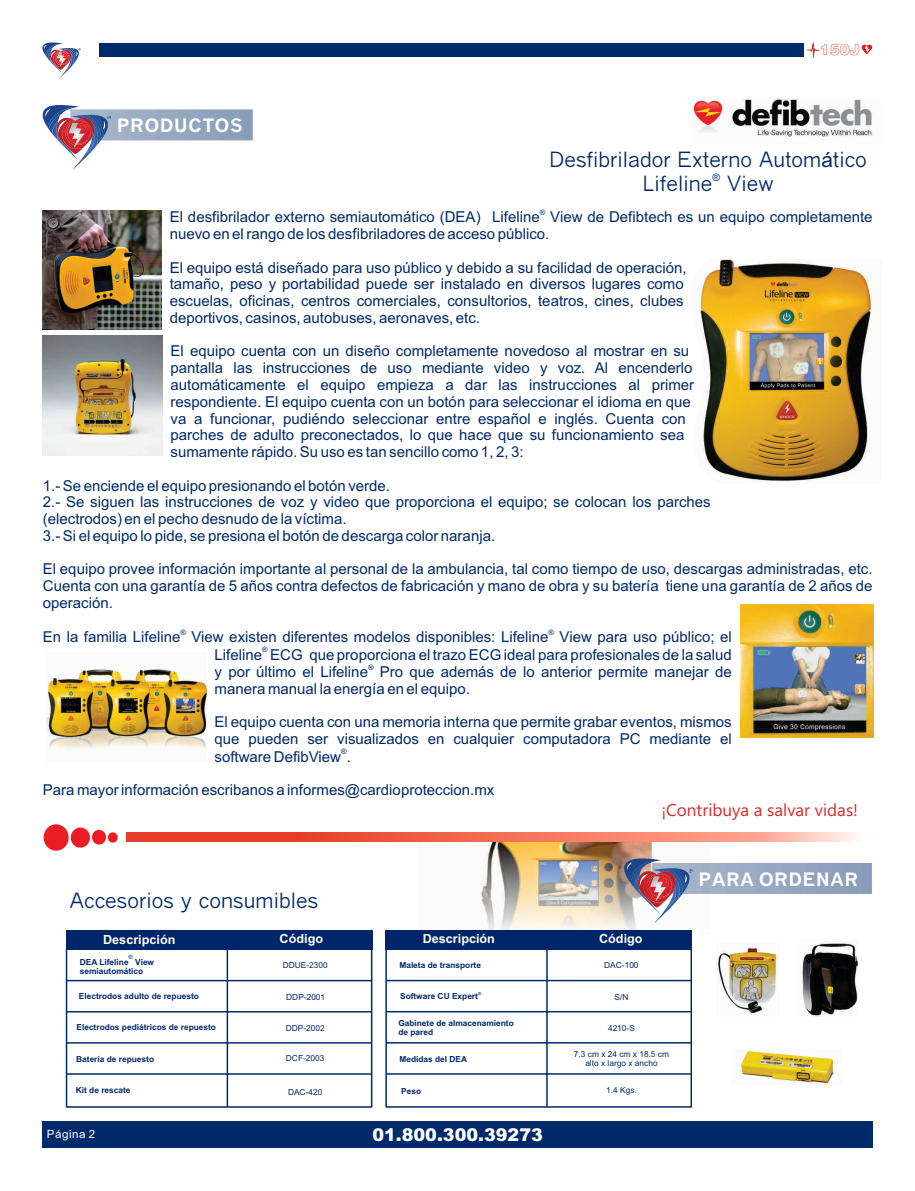
<style>
.page{position:relative;width:915px;height:1191px;background:#fff}
.page>*{position:absolute;margin:0;border:0;box-sizing:border-box;transform-origin:0 0}
.t1{font:20.7px "Quick Type";color:#002a69}
.t2{font:700 18px "Quick Type";letter-spacing:.045em;color:#fff}
.t3{font:900 17.55px "Arial";color:#fff}
.t4{font:17.1px "Arial";color:#d92b28}
.t5{font:15.15px "Swiss 721 BT Black Outline";color:#d92b28}
.t6{font:15px/16.8px "Arial";color:#002a69}
.t7{font:700 12.6px "Arial";color:#fff}
.t8{font:11.25px "Arial";letter-spacing:.045em;color:#fff}
.t9{font:10.35px "Arial";color:#002a69}
.t10{font:700 8.4px/9.3px "Arial";color:#002a69}
.t11{font:8.4px/9.3px "Arial";color:#002a69;text-align:center}
.t12{font:7.5px "Arial";color:#002a69}
.t13{font:5.85px "Arial";color:#002a69}
.t14{font:700 4.2px "Arial";color:#002a69}
.s1{font-family:"Arial"}
</style>
<div class="page">
<img style="left:418px;top:841px;width:291px;height:93px">
<div style="left:99px;top:43px;width:704px;height:13px;background:#002a69"></div>
<svg style="left:126px;top:833px;width:730px;height:8px;background:#f2725c"></svg>
<svg style="left:43px;top:824px;width:75px;height:27px"></svg>
<div style="left:66px;top:948px;width:306px;height:159px;border:2px solid #002a69"></div>
<div style="left:385px;top:948px;width:306px;height:159px;border:2px solid #002a69"></div>
<hr style="left:66px;top:980px;width:306px;height:1px;background:#002a69">
<hr style="left:386px;top:979px;width:305px;height:2px;background:#002a69">
<hr style="left:67px;top:1011px;width:304px;height:1px;background:#002a69">
<hr style="left:386px;top:1011px;width:304px;height:1px;background:#002a69">
<hr style="left:67px;top:1042px;width:304px;height:1px;background:#002a69">
<hr style="left:386px;top:1042px;width:305px;height:1px;background:#002a69">
<hr style="left:67px;top:1073px;width:304px;height:1px;background:#002a69">
<hr style="left:386px;top:1073px;width:304px;height:1px;background:#002a69">
<hr style="left:226px;top:949px;width:2px;height:157px;background:#002a69">
<hr style="left:546px;top:949px;width:1px;height:157px;background:#002a69">
<svg style="left:42px;top:43px;width:38px;height:35px"></svg>
<svg style="left:111px;top:111px;width:140px;height:28px;background:#95a6c0"></svg>
<div style="left:70px;top:109px;width:183px;height:32px;border:1px solid #fff"></div>
<svg style="left:43px;top:105px;width:68px;height:64px"></svg>
<svg style="left:692px;top:864px;width:178px;height:28px;background:#95a6c0"></svg>
<div style="left:651px;top:862px;width:221px;height:32px;border:1px solid #fff"></div>
<svg style="left:624px;top:858px;width:68px;height:65px"></svg>
<div style="left:43px;top:1121px;width:829px;height:27px;background:#002a69"></div>
<svg style="left:861px;top:45px;width:11px;height:9px"></svg>
<svg style="left:807px;top:42px;width:12px;height:16px"></svg>
<div style="left:66px;top:930px;width:306px;height:20px;background:#002568"></div>
<div style="left:385px;top:930px;width:306px;height:19px;background:#002568"></div>
<img style="left:693px;top:98px;width:181px;height:40px">
<img style="left:700px;top:259px;width:171px;height:223px">
<img style="left:43px;top:211px;width:118px;height:118px">
<img style="left:43px;top:336px;width:119px;height:119px">
<img style="left:740px;top:605px;width:132px;height:132px">
<img style="left:47px;top:669px;width:159px;height:80px">
<img style="left:716px;top:947px;width:62px;height:68px">
<img style="left:802px;top:942px;width:55px;height:74px">
<img style="left:740px;top:1049px;width:102px;height:35px">
<p class="t2" style="left:117px;top:118px;width:127px">PRODUCTOS</p>
<p class="t5" style="left:819px;top:43px;width:41px">150J</p>
<h1 class="t1" style="left:549px;top:151px;width:318px">Desfibrilador Externo Autom<span class="s1">á</span>tico</h1>
<p class="t9" style="left:712px;top:173px;width:9px">®</p>
<h1 class="t1" style="left:643px;top:175px;width:132px">Lifeline View</h1>
<p class="t12" style="left:539px;top:209px;width:7px">®</p>
<p class="t6" style="left:170px;top:210px;width:704px">El desfibrilador externo semiautomático (DEA) Lifeline View de Defibtech es un equipo completamente nuevo en el rango de los desfibriladores de acceso público.</p>
<p class="t6" style="left:170px;top:260px;width:518px">El equipo está diseñado para uso público y debido a su facilidad de operación, tamaño, peso y portabilidad puede ser instalado en diversos lugares como escuelas, oficinas, centros comerciales, consultorios, teatros, cines, clubes deportivos, casinos, autobuses, aeronaves, etc.</p>
<p class="t6" style="left:170px;top:344px;width:525px">El equipo cuenta con un diseño completamente novedoso al mostrar en su pantalla las instrucciones de uso mediante video y voz. Al encenderlo automáticamente el equipo empieza a dar las instrucciones al primer respondiente. El equipo cuenta con un botón para seleccionar el idioma en que va a funcionar, pudiéndo seleccionar entre español e inglés. Cuenta con parches de adulto preconectados, lo que hace que su funcionamiento sea sumamente rápido. Su uso es tan sencillo como 1, 2, 3:</p>
<p class="t6" style="left:43px;top:478px;width:669px">1.- Se enciende el equipo presionando el botón verde.<br>2.- Se siguen las instrucciones de voz y video que proporciona el equipo; se colocan los parches (electrodos) en el pecho desnudo de la víctima.<br>3.- Si el equipo lo pide, se presiona el botón de descarga color naranja.</p>
<p class="t6" style="left:43px;top:562px;width:830px;text-align:justify">El equipo provee información importante al personal de la ambulancia, tal como tiempo de uso, descargas administradas, etc.<br>Cuenta con una garantía de 5 años contra defectos de fabricación y mano de obra y su batería tiene una garantía de 2 años de operación.</p>
<p class="t6" style="left:214px;top:629px;width:518px;line-height:17.2px;text-align:justify;text-indent:-172px">En la familia Lifeline View existen diferentes modelos disponibles: Lifeline View para uso público; el Lifeline ECG que proporciona el trazo ECG ideal para profesionales de la salud y por último el Lifeline Pro que además de lo anterior permite manejar de manera manual la energía en el equipo.</p>
<p class="t6" style="left:214px;top:715px;width:518px">El equipo cuenta con una memoria interna que permite grabar eventos, mismos que pueden ser visualizados en cualquier computadora PC mediante el</p>
<p class="t12" style="left:341px;top:748px;width:7px">®</p>
<p class="t6" style="left:214px;top:749px;width:138px">software DefibView .</p>
<p class="t6" style="left:43px;top:783px;width:453px">Para mayor información escribanos a informes@cardioproteccion.mx</p>
<p class="t12" style="left:180px;top:629px;width:7px">®</p>
<p class="t12" style="left:548px;top:629px;width:7px">®</p>
<p class="t12" style="left:262px;top:646px;width:7px">®</p>
<p class="t12" style="left:368px;top:664px;width:7px">®</p>
<p class="t4" style="left:661px;top:804px;width:198px">¡Contribuya a salvar vidas!</p>
<h1 class="t1" style="left:70px;top:892px;width:250px">Accesorios y consumibles</h1>
<p class="t7" style="left:103px;top:934px;width:74px">Descripción</p>
<p class="t7" style="left:279px;top:934px;width:45px">Código</p>
<p class="t7" style="left:422px;top:934px;width:74px">Descripción</p>
<p class="t7" style="left:599px;top:933px;width:45px">Código</p>
<p class="t13" style="left:129px;top:954px;width:6px">®</p>
<p class="t10" style="left:80px;top:958px;width:76px">DEA Lifeline View semiautomático</p>
<p class="t10" style="left:399px;top:961px;width:83px">Maleta de transporte</p>
<p class="t11" style="left:282px;top:961px;width:46px">DDUE-2300</p>
<p class="t11" style="left:604px;top:961px;width:36px">DAC-100</p>
<p class="t11" style="left:286px;top:993px;width:40px">DDP-2001</p>
<p class="t11" style="left:614px;top:993px;width:15px">S/N</p>
<p class="t11" style="left:285px;top:1024px;width:40px">DDP-2002</p>
<p class="t11" style="left:607px;top:1024px;width:28px">4210-S</p>
<p class="t11" style="left:286px;top:1054px;width:40px">DCF-2003</p>
<p class="t11" style="left:573px;top:1050px;width:96px">7.3 cm x 24 cm x 18.5 cm alto x largo x ancho</p>
<p class="t11" style="left:288px;top:1088px;width:36px">DAC-420</p>
<p class="t11" style="left:606px;top:1086px;width:32px">1.4 Kgs.</p>
<p class="t10" style="left:79px;top:992px;width:121px">Electrodos adulto de repuesto</p>
<p class="t14" style="left:478px;top:992px;width:5px">®</p>
<p class="t10" style="left:400px;top:992px;width:79px">Software CU Expert</p>
<p class="t10" style="left:76px;top:1023px;width:141px">Electrodos pediátricos de repuesto</p>
<p class="t10" style="left:398px;top:1019px;width:117px">Gabinete de almacenamiento de pared</p>
<p class="t10" style="left:76px;top:1055px;width:79px">Batería de repuesto</p>
<p class="t10" style="left:399px;top:1055px;width:69px">Medidas del DEA</p>
<p class="t10" style="left:76px;top:1085px;width:56px">Kit de rescate</p>
<p class="t10" style="left:401px;top:1087px;width:21px">Peso</p>
<p class="t8" style="left:47px;top:1130px;width:50px">Página 2</p>
<p class="t3" style="left:372px;top:1128px;width:172px">01.800.300.39273</p>
<p class="t2" style="left:698px;top:871px;width:161px">PARA ORDENAR</p>
</div>
